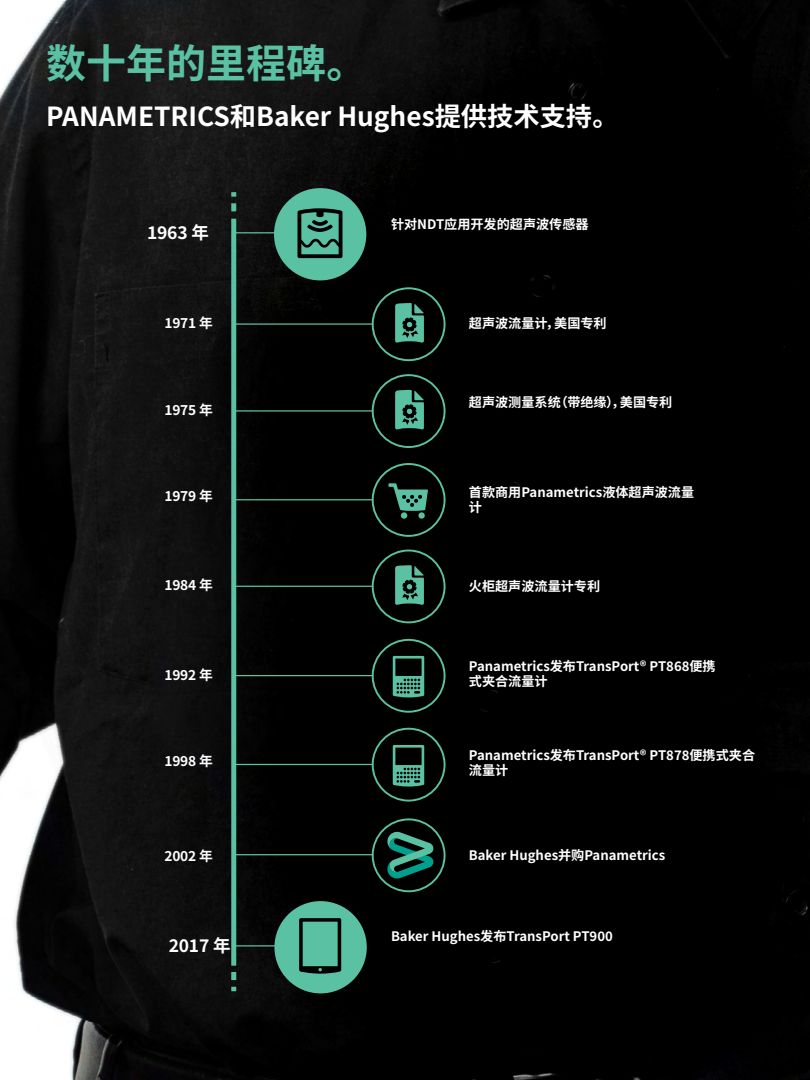
<style>
.page{position:relative;width:810px;height:1080px;background:#fff}
.page>*{position:absolute;margin:0;border:0;box-sizing:border-box;transform-origin:0 0}
.t1{font:700 40px "Noto Sans SC";color:#5bc1a3}
.t2{font:700 26.25px "Noto Sans SC";color:#fff}
.t3{font:700 17.5px "Noto Sans SC";letter-spacing:-.01em;color:#fff}
.t4{font:700 13.75px "Noto Sans SC";letter-spacing:-.01em;color:#fff}
.t5{font:700 13.12px/15px "Noto Sans SC";color:#fff}
</style>
<div class="page">
<img style="left:0;top:0;width:810px;height:1080px">
<div style="left:274px;top:188px;width:92px;height:92px;background:#5bc1a3;border-radius:50%"></div>
<hr style="left:234px;top:232px;width:41px;height:1px;background:#5bc1a3">
<hr style="left:234px;top:945px;width:41px;height:2px;background:#5bc1a3">
<hr style="left:234px;top:323px;width:139px;height:2px;background:#5bc1a3">
<hr style="left:234px;top:410px;width:139px;height:2px;background:#5bc1a3">
<hr style="left:234px;top:675px;width:139px;height:1px;background:#5bc1a3">
<hr style="left:234px;top:499px;width:139px;height:1px;background:#5bc1a3">
<hr style="left:234px;top:764px;width:139px;height:1px;background:#5bc1a3">
<hr style="left:234px;top:586px;width:139px;height:1px;background:#5bc1a3">
<hr style="left:234px;top:854px;width:139px;height:1px;background:#5bc1a3">
<div style="left:231px;top:219px;width:5px;height:747px;background:#5bc1a3"></div>
<div style="left:231px;top:972px;width:5px;height:8px;background:#5bc1a3"></div>
<div style="left:231px;top:203px;width:5px;height:8px;background:#5bc1a3"></div>
<svg style="left:231px;top:987px;width:5px;height:4px"></svg>
<svg style="left:231px;top:192px;width:5px;height:5px"></svg>
<svg style="left:372px;top:287px;width:74px;height:74px;background:#152d26"></svg>
<svg style="left:372px;top:374px;width:74px;height:74px;background:#152d26"></svg>
<svg style="left:372px;top:550px;width:74px;height:73px;background:#152d26"></svg>
<svg style="left:372px;top:463px;width:74px;height:74px;background:#112620"></svg>
<svg style="left:372px;top:639px;width:74px;height:74px;background:#122821"></svg>
<svg style="left:372px;top:728px;width:74px;height:74px;background:#122821"></svg>
<svg style="left:297px;top:208px;width:45px;height:50px"></svg>
<div style="left:274px;top:901px;width:93px;height:92px;background:#5bc1a3;border-radius:50%"></div>
<svg style="left:299px;top:918px;width:42px;height:56px"></svg>
<svg style="left:372px;top:818px;width:74px;height:74px;background:#11342d"></svg>
<h1 class="t1" style="left:46px;top:40px;width:322px">数十年的里程碑。</h1>
<h2 class="t2" style="left:46px;top:102px;width:574px">PANAMETRICS和Baker Hughes提供技术支持。</h2>
<h3 class="t3" style="left:147px;top:223px;width:63px">1963 年</h3>
<p class="t5" style="left:391px;top:217px;width:199px">针对NDT应用开发的超声波传感器</p>
<p class="t4" style="left:164px;top:316px;width:50px">1971 年</p>
<p class="t5" style="left:469px;top:316px;width:139px">超声波流量计，美国专利</p>
<p class="t4" style="left:164px;top:402px;width:50px">1975 年</p>
<p class="t4" style="left:164px;top:489px;width:50px">1979 年</p>
<p class="t4" style="left:164px;top:577px;width:50px">1984 年</p>
<p class="t4" style="left:164px;top:667px;width:50px">1992 年</p>
<p class="t4" style="left:164px;top:754px;width:50px">1998 年</p>
<p class="t4" style="left:164px;top:848px;width:50px">2002 年</p>
<h3 class="t3" style="left:169px;top:936px;width:63px">2017 年</h3>
<p class="t5" style="left:469px;top:395px;width:205px">超声波测量系统（带绝缘），美国专利</p>
<p class="t5" style="left:469px;top:485px;width:227px">首款商用Panametrics液体超声波流量计</p>
<p class="t5" style="left:469px;top:578px;width:133px">火柜超声波流量计专利</p>
<p class="t5" style="left:469px;top:659px;width:248px">Panametrics发布TransPort® PT868便携式夹合流量计</p>
<p class="t5" style="left:469px;top:748px;width:288px">Panametrics发布TransPort® PT878便携式夹合流量计</p>
<p class="t5" style="left:469px;top:848px;width:198px">Baker Hughes并购Panametrics</p>
<p class="t5" style="left:391px;top:929px;width:223px">Baker Hughes发布TransPort PT900</p>
</div>
